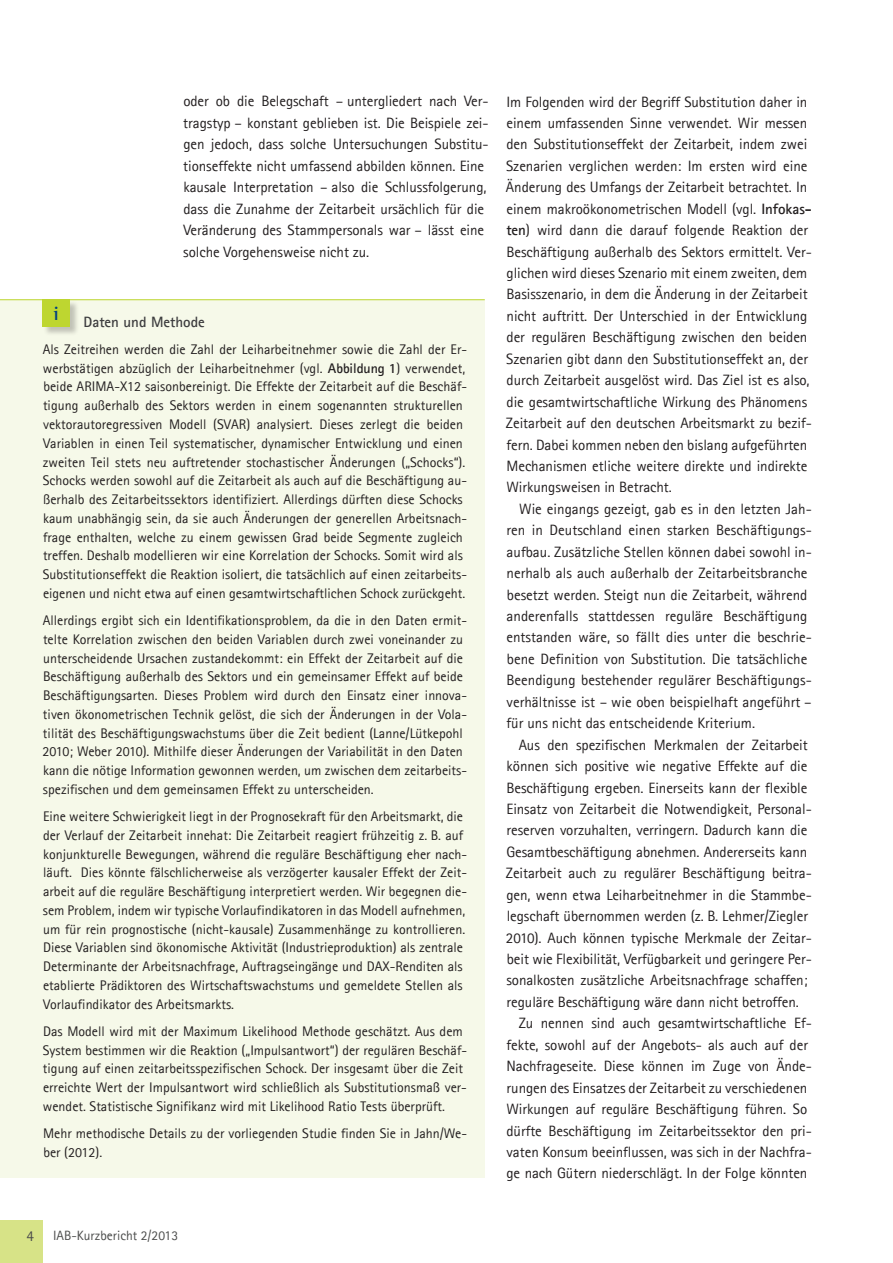
<style>
.page{position:relative;width:893px;height:1263px;background:#fff}
.page>*{position:absolute;margin:0;border:0;box-sizing:border-box;transform-origin:0 0}
.t1{font:700 19.5px "Agfa Rotis Semi Serif";color:#014081}
.t2{font:15px/21.5px "Agfa Rotis Sans Serif";letter-spacing:-.005em;color:#231f20}
.t3{font:700 15px "Agfa Rotis Sans Serif";color:#3e3e3f}
.t4{font:15px "Agfa Rotis Sans Serif";color:#4b4c4b}
.t5{font:13.95px/18.8px "Agfa Rotis Sans Serif";color:#231f20}
.t6{font:13.5px "Agfa Rotis Sans Serif";color:#4b4c4b}
.s1{font-weight:700}
</style>
<div class="page">
<div style="left:0;top:299px;width:485px;height:879px;background:#f6f9e9"></div>
<div style="left:43px;top:300px;width:37px;height:36px;background:#231f20;opacity:.25"></div>
<div style="left:43px;top:299px;width:27px;height:28px;background:#bed630"></div>
<hr style="left:0;top:299px;width:485px;height:1px;background:#bed630">
<div style="left:0;top:1220px;width:43px;height:43px;background:#d7e387"></div>
<p class="t2" style="left:183px;top:91px;width:307px">oder ob die Belegschaft – untergliedert nach Ver&shy;tragstyp – konstant geblieben ist. Die Beispiele zei&shy;gen jedoch, dass solche Untersuchungen Substitu&shy;tionseffekte nicht umfassend abbilden können. Eine kausale Interpretation – also die Schlussfolgerung, dass die Zunahme der Zeitarbeit ursächlich für die Veränderung des Stammpersonals war – lässt eine solche Vorgehensweise nicht zu.</p>
<p class="t2" style="left:506px;top:91px;width:307px">Im Folgenden wird der Begriff Substitution daher in einem umfassenden Sinne verwendet. Wir messen den Substitutionseffekt der Zeitarbeit, indem zwei Szenarien verglichen werden: Im ersten wird eine Änderung des Umfangs der Zeitarbeit betrachtet. In einem makroökonometrischen Modell (vgl. <span class="s1">Infokas&shy;ten</span>) wird dann die darauf folgende Reaktion der Beschäftigung außerhalb des Sektors ermittelt. Ver&shy;glichen wird dieses Szenario mit einem zweiten, dem Basisszenario, in dem die Änderung in der Zeitarbeit nicht auftritt. Der Unterschied in der Entwicklung der regulären Beschäftigung zwischen den beiden Szenarien gibt dann den Substitutionseffekt an, der durch Zeitarbeit ausgelöst wird. Das Ziel ist es also, die gesamtwirtschaftliche Wirkung des Phänomens Zeitarbeit auf den deutschen Arbeitsmarkt zu bezif&shy;fern. Dabei kommen neben den bislang aufgeführten Mechanismen etliche weitere direkte und indirekte Wirkungsweisen in Betracht.</p>
<p class="t2" style="left:506px;top:498px;width:307px;text-indent:13px">Wie eingangs gezeigt, gab es in den letzten Jah&shy;ren in Deutschland einen starken Beschäftigungs&shy;aufbau. Zusätzliche Stellen können dabei sowohl in&shy;nerhalb als auch außerhalb der Zeitarbeitsbranche besetzt werden. Steigt nun die Zeitarbeit, während anderenfalls stattdessen reguläre Beschäftigung entstanden wäre, so fällt dies unter die beschrie&shy;bene Definition von Substitution. Die tatsächliche Beendigung bestehender regulärer Beschäftigungs&shy;verhältnisse ist – wie oben beispielhaft angeführt – für uns nicht das entscheidende Kriterium.</p>
<p class="t2" style="left:519px;top:734px;width:291px">Aus den spezifischen Merkmalen der Zeitarbeit</p>
<p class="t2" style="left:507px;top:755px;width:302px">können sich positive wie negative Effekte auf die</p>
<p class="t2" style="left:506px;top:777px;width:302px">Beschäftigung ergeben. Einerseits kann der flexible</p>
<p class="t2" style="left:506px;top:798px;width:307px">Einsatz von Zeitarbeit die Notwendigkeit, Personal-</p>
<p class="t2" style="left:507px;top:819px;width:302px">reserven vorzuhalten, verringern. Dadurch kann die</p>
<p class="t2" style="left:506px;top:841px;width:302px">Gesamtbeschäftigung abnehmen. Andererseits kann</p>
<p class="t2" style="left:506px;top:862px;width:307px">Zeitarbeit auch zu regulärer Beschäftigung beitra-</p>
<p class="t2" style="left:506px;top:884px;width:307px">gen, wenn etwa Leiharbeitnehmer in die Stammbe-</p>
<p class="t2" style="left:507px;top:905px;width:303px">legschaft übernommen werden (z. B. Lehmer/Ziegler</p>
<p class="t2" style="left:506px;top:927px;width:307px">2010). Auch können typische Merkmale der Zeitar-</p>
<p class="t2" style="left:507px;top:948px;width:306px">beit wie Flexibilität, Verfügbarkeit und geringere Per-</p>
<p class="t2" style="left:506px;top:969px;width:303px">sonalkosten zusätzliche Arbeitsnachfrage schaffen;</p>
<p class="t2" style="left:507px;top:991px;width:294px">reguläre Beschäftigung wäre dann nicht betroffen.</p>
<p class="t2" style="left:519px;top:1012px;width:295px">Zu nennen sind auch gesamtwirtschaftliche Ef-</p>
<p class="t2" style="left:507px;top:1034px;width:303px">fekte, sowohl auf der Angebots- als auch auf der</p>
<p class="t2" style="left:506px;top:1055px;width:307px">Nachfrageseite. Diese können im Zuge von Ände-</p>
<p class="t2" style="left:507px;top:1077px;width:302px">rungen des Einsatzes der Zeitarbeit zu verschiedenen</p>
<p class="t2" style="left:506px;top:1098px;width:302px">Wirkungen auf reguläre Beschäftigung führen. So</p>
<p class="t2" style="left:506px;top:1119px;width:307px">dürfte Beschäftigung im Zeitarbeitssektor den pri-</p>
<p class="t2" style="left:507px;top:1141px;width:307px">vaten Konsum beeinflussen, was sich in der Nachfra-</p>
<p class="t2" style="left:506px;top:1162px;width:302px">ge nach Gütern niederschlägt. In der Folge könnten</p>
<h1 class="t1" style="left:54px;top:302px;width:7px">i</h1>
<p class="t3" style="left:84px;top:312px;width:123px">Daten und Methode</p>
<p class="t5" style="left:43px;top:340px;width:426px">Als Zeitreihen werden die Zahl der Leiharbeitnehmer sowie die Zahl der Er&shy;werbstätigen abzüglich der Leiharbeitnehmer (vgl. <span class="s1">Abbildung 1</span>) verwendet, beide ARIMA-X12 saisonbereinigt. Die Effekte der Zeitarbeit auf die Beschäf&shy;tigung außerhalb des Sektors werden in einem sogenannten strukturellen vektorautoregressiven Modell (SVAR) analysiert. Dieses zerlegt die beiden Variablen in einen Teil systematischer, dynamischer Entwicklung und einen zweiten Teil stets neu auftretender stochastischer Änderungen („Schocks“).<br>Schocks werden sowohl auf die Zeitarbeit als auch auf die Beschäftigung au&shy;ßerhalb des Zeitarbeitssektors identifiziert. Allerdings dürften diese Schocks kaum unabhängig sein, da sie auch Änderungen der generellen Arbeitsnach&shy;frage enthalten, welche zu einem gewissen Grad beide Segmente zugleich treffen. Deshalb modellieren wir eine Korrelation der Schocks. Somit wird als Substitutionseffekt die Reaktion isoliert, die tatsächlich auf einen zeitarbeits&shy;eigenen und nicht etwa auf einen gesamtwirtschaftlichen Schock zurückgeht.</p>
<p class="t5" style="left:43px;top:611px;width:426px">Allerdings ergibt sich ein Identifikationsproblem, da die in den Daten ermit&shy;telte Korrelation zwischen den beiden Variablen durch zwei voneinander zu unterscheidende Ursachen zustandekommt: ein Effekt der Zeitarbeit auf die Beschäftigung außerhalb des Sektors und ein gemeinsamer Effekt auf beide Beschäftigungsarten. Dieses Problem wird durch den Einsatz einer innova&shy;tiven ökonometrischen Technik gelöst, die sich der Änderungen in der Vola&shy;tilität des Beschäftigungswachstums über die Zeit bedient (Lanne/Lütkepohl 2010; Weber 2010). Mithilfe dieser Änderungen der Variabilität in den Daten kann die nötige Information gewonnen werden, um zwischen dem zeitarbeits&shy;spezifischen und dem gemeinsamen Effekt zu unterscheiden.</p>
<p class="t5" style="left:43px;top:807px;width:426px">Eine weitere Schwierigkeit liegt in der Prognosekraft für den Arbeitsmarkt, die der Verlauf der Zeitarbeit innehat: Die Zeitarbeit reagiert frühzeitig z. B. auf konjunkturelle Bewegungen, während die reguläre Beschäftigung eher nach&shy;läuft. Dies könnte fälschlicherweise als verzögerter kausaler Effekt der Zeit&shy;arbeit auf die reguläre Beschäftigung interpretiert werden. Wir begegnen die&shy;sem Problem, indem wir typische Vorlaufindikatoren in das Modell aufnehmen, um für rein prognostische (nicht-kausale) Zusammenhänge zu kontrollieren.<br>Diese Variablen sind ökonomische Aktivität (Industrieproduktion) als zentrale Determinante der Arbeitsnachfrage, Auftragseingänge und DAX-Renditen als etablierte Prädiktoren des Wirtschaftswachstums und gemeldete Stellen als Vorlaufindikator des Arbeitsmarkts.</p>
<p class="t5" style="left:43px;top:1021px;width:426px">Das Modell wird mit der Maximum Likelihood Methode geschätzt. Aus dem System bestimmen wir die Reaktion („Impulsantwort“) der regulären Beschäf&shy;tigung auf einen zeitarbeitsspezifischen Schock. Der insgesamt über die Zeit erreichte Wert der Impulsantwort wird schließlich als Substitutionsmaß ver&shy;wendet. Statistische Signifikanz wird mit Likelihood Ratio Tests überprüft.</p>
<p class="t5" style="left:43px;top:1124px;width:425px">Mehr methodische Details zu der vorliegenden Studie finden Sie in Jahn/We&shy;ber (2012).</p>
<p class="t4" style="left:27px;top:1227px;width:9px">4</p>
<p class="t6" style="left:53px;top:1227px;width:126px">IAB-Kurzbericht 2/2013</p>
</div>
